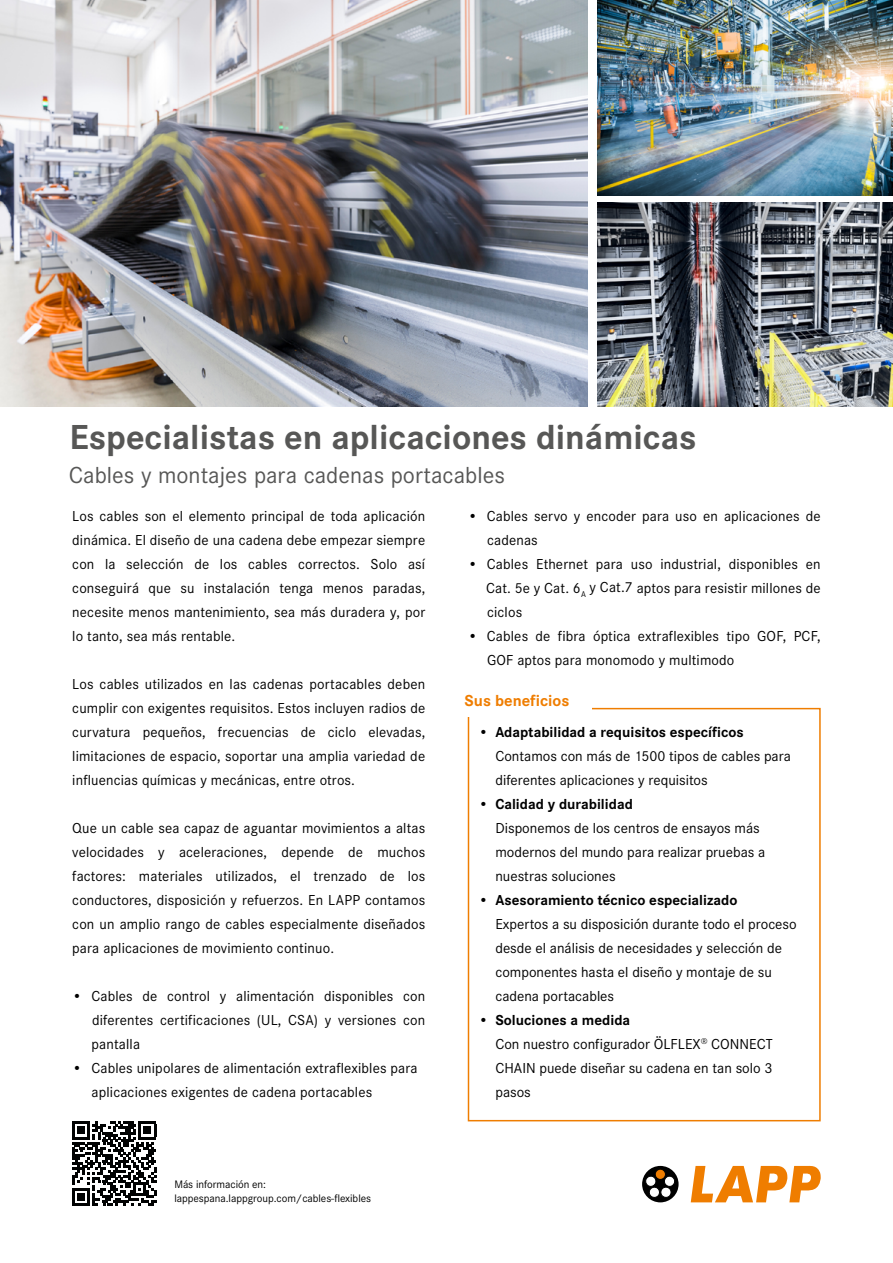
<style>
.page{position:relative;width:893px;height:1263px;background:#fff}
.page>*{position:absolute;margin:0;border:0;box-sizing:border-box;transform-origin:0 0}
.t1{font:700 36px "Corporate STOT";color:#575756}
.t2{font:24px "Corporate STOT";color:#575756}
.t3{font:700 16.5px "Corporate STOT";color:#ef7d00}
.t4{font:15px/24px "Corporate STOT";letter-spacing:.01em;color:#000}
.t5{font:700 15px "Corporate STOT";color:#000}
.t6{font:11.25px/13.5px "Corporate STOT";letter-spacing:-.005em;color:#000}
.s1{font-weight:700}
</style>
<div class="page">
<div style="left:642px;top:1166px;width:37px;height:36px;background:#000;border-radius:50%"></div>
<div style="left:655px;top:1169px;width:10px;height:10px;background:#ef7d00;border-radius:50%"></div>
<div style="left:655px;top:1169px;width:10px;height:10px;border:1px solid #000;border-radius:50%"></div>
<svg style="left:691px;top:1166px;width:130px;height:36px"></svg>
<svg style="left:645px;top:1175px;width:30px;height:23px"></svg>
<img style="left:597px;top:0;width:296px;height:196px">
<div style="left:468px;top:708px;width:353px;height:413px;border:2px solid #ef7d00"></div>
<div style="left:465px;top:694px;width:127px;height:22px;background:#fff"></div>
<svg style="left:72px;top:1121px;width:84px;height:84px"></svg>
<div style="left:77px;top:1193px;width:8px;height:7px;background:#010202"></div>
<img style="left:0;top:0;width:588px;height:406px">
<img style="left:597px;top:202px;width:296px;height:204px">
<h1 class="t1" style="left:70px;top:417px;width:629px">Especialistas en aplicaciones dinámicas</h1>
<h2 class="t2" style="left:69px;top:461px;width:437px">Cables y montajes para cadenas portacables</h2>
<p class="t4" style="left:72px;top:504px;width:354px;text-align:justify">Los cables son el elemento principal de toda aplicación dinámica. El diseño de una cadena debe empezar siempre con la selección de los cables correctos. Solo así conseguirá que su instalación tenga menos paradas, necesite menos mantenimiento, sea más duradera y, por lo tanto, sea más rentable.</p>
<p class="t4" style="left:72px;top:672px;width:354px;text-align:justify">Los cables utilizados en las cadenas portacables deben cumplir con exigentes requisitos. Estos incluyen radios de curvatura pequeños, frecuencias de ciclo elevadas, limitaciones de espacio, soportar una amplia variedad de influencias químicas y mecánicas, entre otros.</p>
<p class="t4" style="left:72px;top:816px;width:354px;text-align:justify">Que un cable sea capaz de aguantar movimientos a altas velocidades y aceleraciones, depende de muchos factores: materiales utilizados, el trenzado de los conductores, disposición y refuerzos. En LAPP contamos con un amplio rango de cables especialmente diseñados para aplicaciones de movimiento continuo.</p>
<p class="t4" style="left:92px;top:984px;width:335px;text-align:justify;text-indent:-19px">• Cables de control y alimentación disponibles con diferentes certificaciones (UL, CSA) y versiones con pantalla</p>
<p class="t4" style="left:92px;top:1056px;width:328px;text-indent:-19px">• Cables unipolares de alimentación extraflexibles para aplicaciones exigentes de cadena portacables</p>
<p class="t6" style="left:174px;top:1178px;width:198px">Más información en: lappespana.lappgroup.com/cables-flexibles</p>
<p class="t4" style="left:487px;top:504px;width:335px;text-indent:-19px">• Cables servo y encoder para uso en aplicaciones de cadenas</p>
<p class="t4" style="left:486px;top:552px;width:336px;text-align:justify;text-indent:-18px">• Cables Ethernet para uso industrial, disponibles en Cat. 5e y Cat. 6<sub>A</sub> y Cat.7 aptos para resistir millones de ciclos</p>
<p class="t4" style="left:487px;top:624px;width:335px;text-indent:-19px">• Cables de fibra óptica extraflexibles tipo GOF, PCF,<br>GOF aptos para monomodo y multimodo</p>
<p class="t3" style="left:465px;top:691px;width:106px">Sus beneficios</p>
<p class="t5" style="left:478px;top:724px;width:267px">• Adaptabilidad a requisitos específicos</p>
<p class="t4" style="left:495px;top:744px;width:297px">Contamos con más de 1500 tipos de cables para diferentes aplicaciones y requisitos</p>
<p class="t5" style="left:478px;top:796px;width:156px">• Calidad y durabilidad</p>
<p class="t4" style="left:495px;top:816px;width:271px">Disponemos de los centros de ensayos más modernos del mundo para realizar pruebas a nuestras soluciones</p>
<p class="t5" style="left:478px;top:892px;width:261px">• Asesoramiento técnico especializado</p>
<p class="t4" style="left:495px;top:912px;width:303px">Expertos a su disposición durante todo el proceso desde el análisis de necesidades y selección de componentes hasta el diseño y montaje de su cadena portacables</p>
<p class="t4" style="left:495px;top:1008px;width:279px;text-indent:-17px"><span class="s1">• Soluciones a medida<br></span>Con nuestro configurador ÖLFLEX<sup>®</sup> CONNECT<br>CHAIN puede diseñar su cadena en tan solo 3 pasos</p>
</div>
